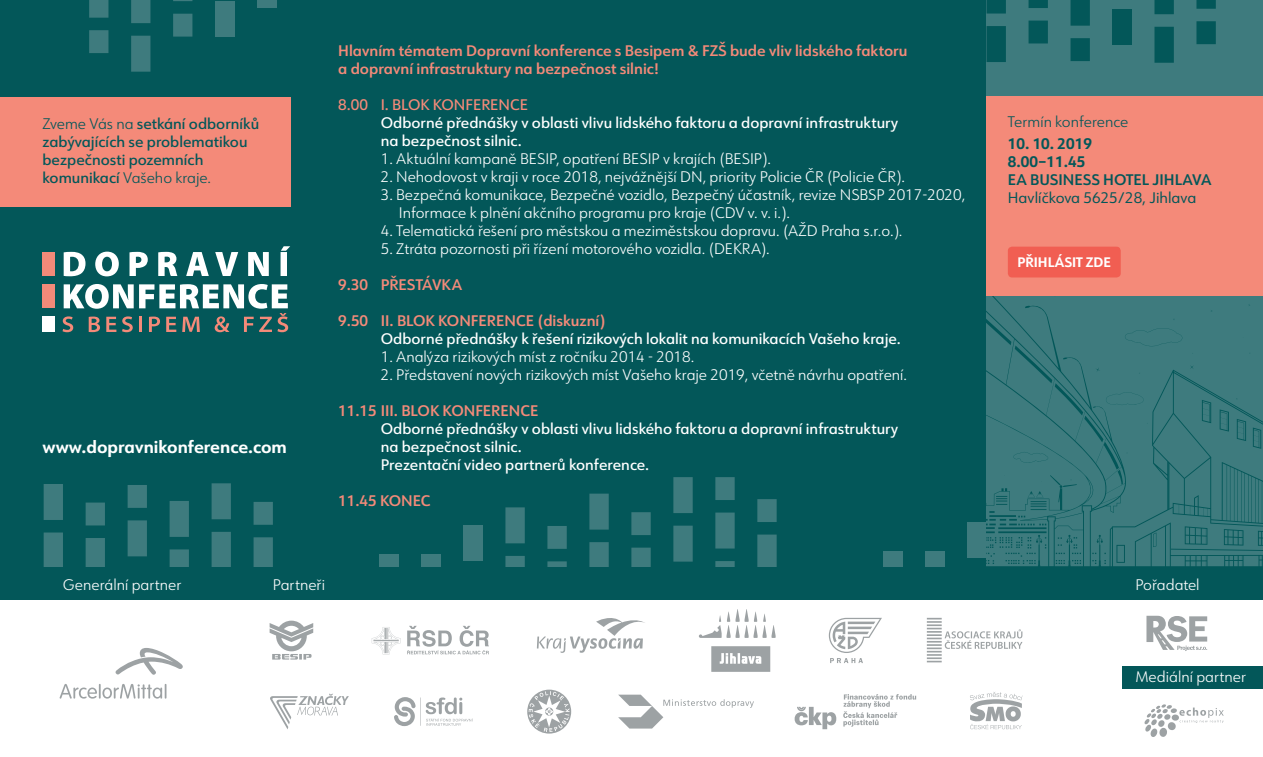
<style>
.page{position:relative;width:1263px;height:757px;background:#fff}
.page>*{position:absolute;margin:0;border:0;box-sizing:border-box;transform-origin:0 0}
.t1{font:700 16.95px "URW Form";color:#fff}
.t2{font:300 15px "URW Form";color:#fff}
.t3{font:500 15px "URW Form";color:#fff}
.t4{font:600 15px "URW Form";color:#f48a79}
.t5{font:500 15px/18px "URW Form";color:#035759}
.t6{font:15px "URW Form";color:#035759}
.t7{font:600 15px "URW Form";color:#035759}
.t8{font:500 15px "URW Form";color:#f48a79}
.t9{font:700 15px "URW Form";color:#035759}
.t10{font:300 15px "URW Form";color:#035759}
.t11{font:700 13.5px "URW Form";color:#fff}
.s1{font-weight:300}
</style>
<div class="page">
<div style="left:0;top:0;width:986px;height:568px;background:#035759"></div>
<div style="left:257px;top:0;width:19px;height:7px;background:#3e7b7e"></div>
<svg style="left:89px;top:0;width:19px;height:53px"></svg>
<div style="left:215px;top:1px;width:19px;height:36px;background:#3e7b7e"></div>
<svg style="left:131px;top:0;width:19px;height:72px"></svg>
<svg style="left:173px;top:0;width:19px;height:37px"></svg>
<svg style="left:170px;top:501px;width:19px;height:66px"></svg>
<svg style="left:128px;top:485px;width:19px;height:71px"></svg>
<div style="left:463px;top:525px;width:20px;height:36px;background:#3e7b7e"></div>
<div style="left:967px;top:522px;width:19px;height:36px;background:#3e7b7e"></div>
<svg style="left:212px;top:483px;width:19px;height:84px;background:#347578"></svg>
<svg style="left:86px;top:502px;width:19px;height:65px"></svg>
<svg style="left:505px;top:507px;width:20px;height:60px"></svg>
<svg style="left:589px;top:494px;width:20px;height:73px"></svg>
<div style="left:421px;top:554px;width:20px;height:14px;background:#3e7b7e"></div>
<div style="left:925px;top:551px;width:19px;height:17px;background:#3e7b7e"></div>
<svg style="left:715px;top:477px;width:20px;height:90px"></svg>
<svg style="left:254px;top:502px;width:19px;height:65px"></svg>
<svg style="left:44px;top:484px;width:19px;height:83px;background:#357578"></svg>
<svg style="left:757px;top:499px;width:20px;height:68px"></svg>
<svg style="left:547px;top:526px;width:20px;height:41px"></svg>
<svg style="left:631px;top:512px;width:20px;height:55px"></svg>
<div style="left:379px;top:554px;width:20px;height:14px;background:#3e7b7e"></div>
<div style="left:883px;top:551px;width:20px;height:17px;background:#3e7b7e"></div>
<svg style="left:673px;top:477px;width:20px;height:85px;background:#337477"></svg>
<div style="left:0;top:97px;width:290px;height:109px;background:#f48a79"></div>
<div style="left:986px;top:0;width:277px;height:568px;background:#3e7b7e"></div>
<div style="left:1112px;top:9px;width:20px;height:36px;background:#035759"></div>
<svg style="left:1070px;top:0;width:20px;height:61px"></svg>
<svg style="left:1154px;top:0;width:20px;height:63px"></svg>
<svg style="left:1028px;top:0;width:20px;height:43px"></svg>
<svg style="left:1196px;top:0;width:20px;height:44px"></svg>
<svg style="left:986px;top:0;width:20px;height:62px"></svg>
<svg style="left:986px;top:296px;width:277px;height:272px"></svg>
<svg style="left:64px;top:252px;width:22px;height:24px"></svg>
<svg style="left:95px;top:252px;width:24px;height:24px"></svg>
<svg style="left:130px;top:252px;width:18px;height:24px"></svg>
<svg style="left:158px;top:252px;width:19px;height:24px"></svg>
<svg style="left:186px;top:252px;width:23px;height:24px"></svg>
<svg style="left:215px;top:252px;width:23px;height:24px"></svg>
<svg style="left:248px;top:252px;width:21px;height:24px"></svg>
<svg style="left:281px;top:246px;width:9px;height:30px"></svg>
<svg style="left:63px;top:284px;width:225px;height:48px"></svg>
<div style="left:43px;top:252px;width:12px;height:24px;background:#f48a79"></div>
<div style="left:43px;top:284px;width:12px;height:24px;background:#f48a79"></div>
<div style="left:43px;top:317px;width:12px;height:15px;background:#fff"></div>
<div style="left:986px;top:97px;width:277px;height:199px;background:#f48a79"></div>
<div style="left:1008px;top:247px;width:113px;height:30px;background:#f15e52;border-radius:4px"></div>
<div style="left:0;top:568px;width:1263px;height:32px;background:#035759"></div>
<div style="left:1123px;top:666px;width:140px;height:22px;background:#035759"></div>
<svg style="left:795px;top:694px;width:121px;height:35px"></svg>
<svg style="left:970px;top:692px;width:53px;height:37px"></svg>
<svg style="left:1144px;top:704px;width:80px;height:33px"></svg>
<svg style="left:1146px;top:616px;width:61px;height:35px"></svg>
<svg style="left:527px;top:689px;width:44px;height:44px"></svg>
<svg style="left:270px;top:621px;width:43px;height:39px"></svg>
<svg style="left:60px;top:648px;width:123px;height:50px"></svg>
<svg style="left:270px;top:694px;width:79px;height:35px"></svg>
<svg style="left:372px;top:626px;width:117px;height:28px"></svg>
<svg style="left:394px;top:697px;width:79px;height:29px"></svg>
<svg style="left:618px;top:695px;width:136px;height:33px"></svg>
<svg style="left:927px;top:618px;width:95px;height:44px"></svg>
<svg style="left:829px;top:618px;width:53px;height:45px"></svg>
<svg style="left:537px;top:618px;width:108px;height:35px"></svg>
<svg style="left:699px;top:609px;width:77px;height:29px"></svg>
<svg style="left:711px;top:646px;width:59px;height:26px;background:#adb2b3"></svg>
<p class="t4" style="left:338px;top:40px;width:571px">Hlavním tématem Dopravní konference s Besipem &amp; FZŠ bude vliv lidského faktoru</p>
<p class="t4" style="left:338px;top:58px;width:322px">a dopravní infrastruktury na bezpečnost silnic!</p>
<p class="t8" style="left:338px;top:95px;width:191px">8.00 I. BLOK KONFERENCE</p>
<p class="t3" style="left:381px;top:113px;width:519px">Odborné přednášky v oblasti vlivu lidského faktoru a dopravní infrastruktury</p>
<p class="t3" style="left:381px;top:131px;width:143px">na bezpečnost silnic.</p>
<p class="t2" style="left:381px;top:149px;width:392px">1. Aktuální kampaně BESIP, opatření BESIP v krajích (BESIP).</p>
<p class="t2" style="left:381px;top:167px;width:526px">2. Nehodovost v kraji v roce 2018, nejvážnější DN, priority Policie ČR (Policie ČR).</p>
<p class="t2" style="left:381px;top:185px;width:586px">3. Bezpečná komunikace, Bezpečné vozidlo, Bezpečný účastník, revize NSBSP 2017-2020,</p>
<p class="t2" style="left:399px;top:203px;width:393px">Informace k plnění akčního programu pro kraje (CDV v. v. i.).</p>
<p class="t2" style="left:381px;top:221px;width:523px">4. Telematická řešení pro městskou a meziměstskou dopravu. (AŽD Praha s.r.o.).</p>
<p class="t2" style="left:381px;top:239px;width:390px">5. Ztráta pozornosti při řízení motorového vozidla. (DEKRA).</p>
<p class="t4" style="left:338px;top:274px;width:125px">9.30 PŘESTÁVKA</p>
<p class="t4" style="left:338px;top:310px;width:269px">9.50 II. BLOK KONFERENCE (diskuzní)</p>
<p class="t3" style="left:381px;top:329px;width:521px">Odborné přednášky k řešení rizikových lokalit na komunikacích Vašeho kraje.</p>
<p class="t2" style="left:381px;top:347px;width:315px">1. Analýza rizikových míst z ročníku 2014 - 2018.</p>
<p class="t2" style="left:381px;top:365px;width:528px">2. Představení nových rizikových míst Vašeho kraje 2019, včetně návrhu opatření.</p>
<p class="t4" style="left:338px;top:400px;width:202px">11.15 III. BLOK KONFERENCE</p>
<p class="t3" style="left:381px;top:419px;width:519px">Odborné přednášky v oblasti vlivu lidského faktoru a dopravní infrastruktury</p>
<p class="t3" style="left:381px;top:437px;width:143px">na bezpečnost silnic.</p>
<p class="t3" style="left:381px;top:455px;width:270px">Prezentační video partnerů konference.</p>
<p class="t4" style="left:338px;top:490px;width:94px">11.45 KONEC</p>
<p class="t5" style="left:43px;top:114px;width:218px"><span class="s1">Zveme Vás na</span> setkání odborníků zabývajících se problematikou bezpečnosti pozemních komunikací <span class="s1">Vašeho kraje.</span></p>
<p class="t10" style="left:1008px;top:112px;width:122px">Termín konference</p>
<p class="t9" style="left:1008px;top:133px;width:86px">10. 10. 2019</p>
<p class="t9" style="left:1008px;top:151px;width:79px">8.00–11.45</p>
<p class="t7" style="left:1008px;top:169px;width:205px">EA BUSINESS HOTEL JIHLAVA</p>
<p class="t6" style="left:1008px;top:188px;width:190px">Havlíčkova 5625/28, Jihlava</p>
<p class="t11" style="left:1017px;top:253px;width:95px">PŘIHLÁSIT ZDE</p>
<p class="t1" style="left:43px;top:435px;width:246px">www.dopravnikonference.com</p>
<p class="t2" style="left:63px;top:574px;width:120px">Generální partner</p>
<p class="t2" style="left:273px;top:574px;width:54px">Partneři</p>
<p class="t2" style="left:1135px;top:574px;width:66px">Pořadatel</p>
<p class="t2" style="left:1135px;top:667px;width:112px">Mediální partner</p>
</div>
